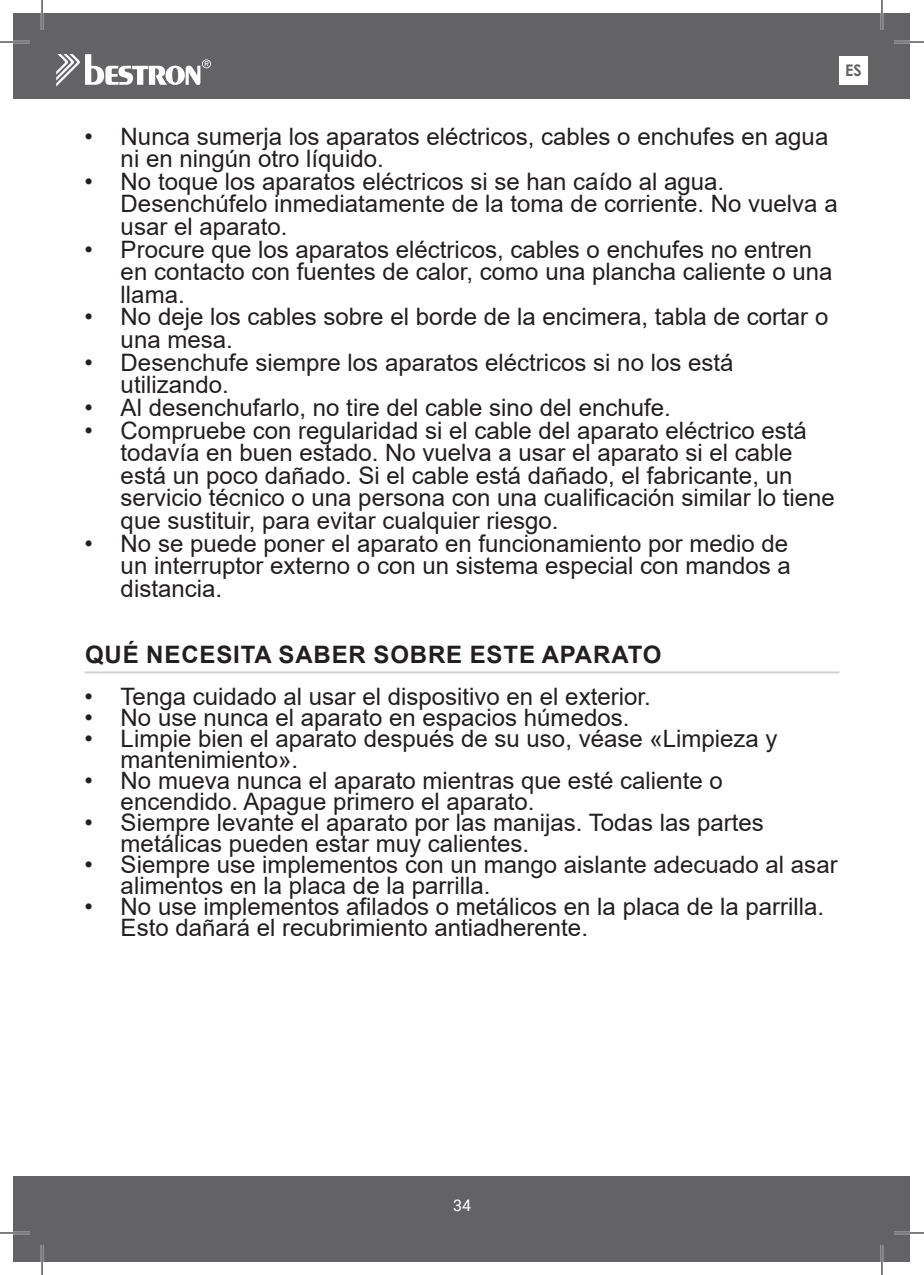
<style>
.page{position:relative;width:924px;height:1275px;background:#fff}
.page>*{position:absolute;margin:0;border:0;box-sizing:border-box;transform-origin:0 0}
.t1{font:24px/22.6px "Arial";color:#231f20}
.t2{font:700 24px "Arial";letter-spacing:.035em;color:#231f20}
.t3{font:16px "Roboto";color:#fff}
.t4{font:700 16px "Century Gothic";color:#636366}
</style>
<div class="page">
<div style="left:14px;top:14px;width:895px;height:85px;background:#636366"></div>
<div style="left:14px;top:1176px;width:895px;height:85px;background:#636366"></div>
<svg style="left:56px;top:54px;width:155px;height:33px"></svg>
<div style="left:839px;top:56px;width:28px;height:29px;background:#fff"></div>
<hr style="left:85px;top:671px;width:754px;height:2px;background:#d1d2d4">
<hr style="left:0;top:41px;width:30px;height:2px;background:#fff">
<hr style="left:893px;top:41px;width:30px;height:2px;background:#fff">
<hr style="left:0;top:1231px;width:30px;height:3px;background:#fff">
<hr style="left:893px;top:1231px;width:30px;height:3px;background:#fff">
<hr style="left:41px;top:0;width:2px;height:30px;background:#fff">
<hr style="left:41px;top:1245px;width:2px;height:30px;background:#fff">
<hr style="left:880px;top:0;width:2px;height:30px;background:#fff">
<hr style="left:880px;top:1245px;width:2px;height:30px;background:#fff">
<hr style="left:0;top:42px;width:30px;height:1px;background:#000">
<hr style="left:893px;top:42px;width:30px;height:1px;background:#000">
<hr style="left:0;top:1232px;width:30px;height:1px;background:#000">
<hr style="left:893px;top:1232px;width:30px;height:1px;background:#000">
<hr style="left:42px;top:0;width:1px;height:30px;background:#000">
<hr style="left:42px;top:1245px;width:1px;height:30px;background:#000">
<hr style="left:881px;top:0;width:1px;height:30px;background:#000">
<hr style="left:881px;top:1245px;width:1px;height:30px;background:#000">
<p class="t4" style="left:844px;top:58px;width:18px">ES</p>
<p class="t1" style="left:121px;top:125px;width:708px;text-indent:-36px">• Nunca sumerja los aparatos eléctricos, cables o enchufes en agua ni en ningún otro líquido.</p>
<p class="t1" style="left:121px;top:170px;width:718px;text-indent:-36px">• No toque los aparatos eléctricos si se han caído al agua.<br>Desenchúfelo inmediatamente de la toma de corriente. No vuelva a usar el aparato.</p>
<p class="t1" style="left:121px;top:238px;width:713px;text-indent:-36px">• Procure que los aparatos eléctricos, cables o enchufes no entren en contacto con fuentes de calor, como una plancha caliente o una llama.</p>
<p class="t1" style="left:121px;top:305px;width:708px;text-indent:-36px">• No deje los cables sobre el borde de la encimera, tabla de cortar o una mesa.</p>
<p class="t1" style="left:121px;top:351px;width:614px;text-indent:-36px">• Desenchufe siempre los aparatos eléctricos si no los está utilizando.</p>
<p class="t1" style="left:85px;top:396px;width:587px">• Al desenchufarlo, no tire del cable sino del enchufe.</p>
<p class="t1" style="left:121px;top:419px;width:715px;text-indent:-36px">• Compruebe con regularidad si el cable del aparato eléctrico está todavía en buen estado. No vuelva a usar el aparato si el cable está un poco dañado. Si el cable está dañado, el fabricante, un servicio técnico o una persona con una cualificación similar lo tiene que sustituir, para evitar cualquier riesgo.</p>
<p class="t1" style="left:121px;top:532px;width:671px;text-align:justify;text-indent:-36px">• No se puede poner el aparato en funcionamiento por medio de un interruptor externo o con un sistema especial con mandos a distancia.</p>
<p class="t2" style="left:85px;top:638px;width:577px">QUÉ NECESITA SABER SOBRE ESTE APARATO</p>
<p class="t1" style="left:85px;top:685px;width:567px">• Tenga cuidado al usar el dispositivo en el exterior.</p>
<p class="t1" style="left:85px;top:706px;width:546px">• No use nunca el aparato en espacios húmedos.</p>
<p class="t1" style="left:121px;top:728px;width:658px;line-height:21px;text-indent:-36px">• Limpie bien el aparato después de su uso, véase «Limpieza y mantenimiento».</p>
<p class="t1" style="left:121px;top:770px;width:603px;line-height:21px;text-indent:-36px">• No mueva nunca el aparato mientras que esté caliente o encendido. Apague primero el aparato.</p>
<p class="t1" style="left:121px;top:812px;width:644px;line-height:21px;text-indent:-36px">• Siempre levante el aparato por las manijas. Todas las partes metálicas pueden estar muy calientes.</p>
<p class="t1" style="left:121px;top:854px;width:718px;line-height:21px;text-indent:-36px">• Siempre use implementos con un mango aislante adecuado al asar alimentos en la placa de la parrilla.</p>
<p class="t1" style="left:121px;top:896px;width:704px;line-height:21px;text-indent:-36px">• No use implementos afilados o metálicos en la placa de la parrilla.<br>Esto dañará el recubrimiento antiadherente.</p>
<p class="t3" style="left:453px;top:1193px;width:19px">34</p>
</div>
